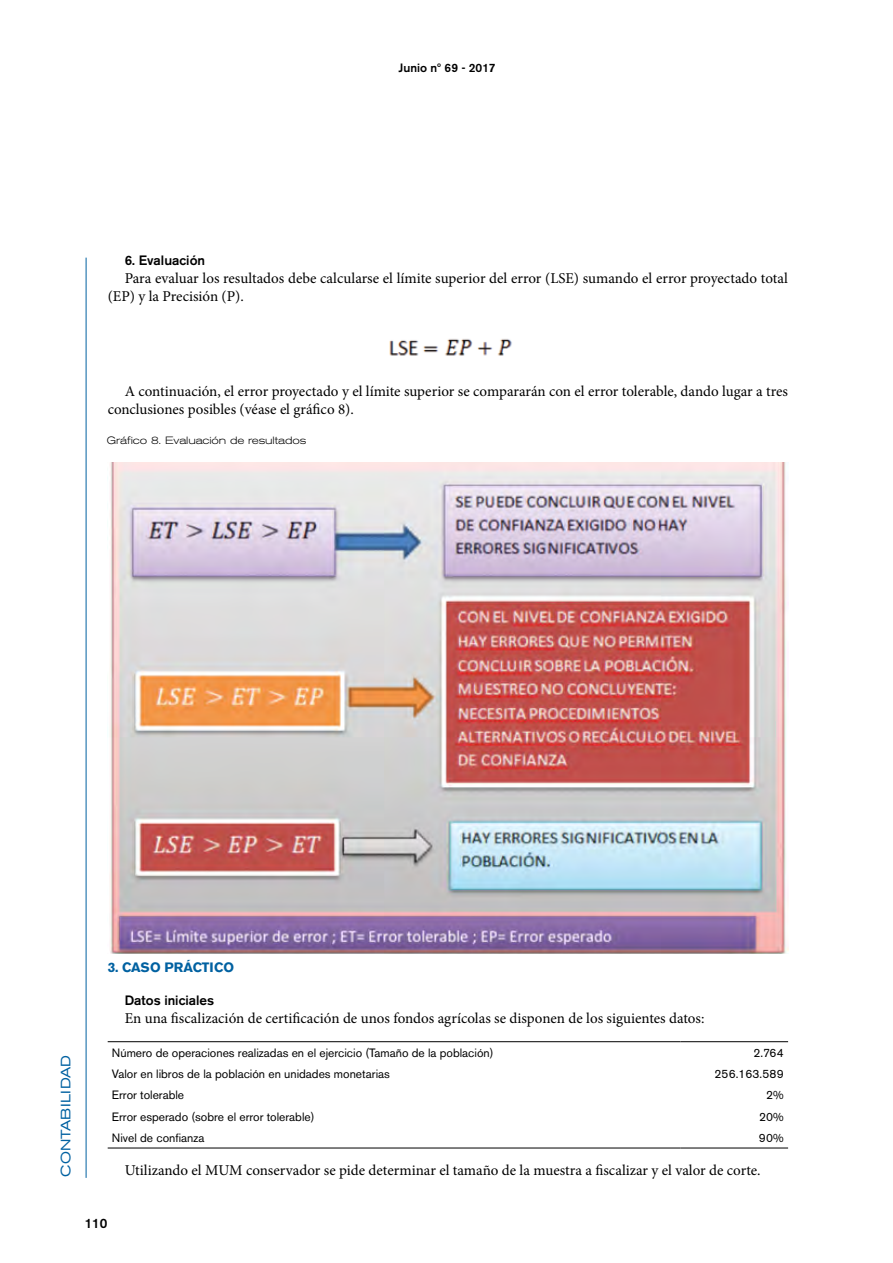
<style>
.page{position:relative;width:893px;height:1263px;background:#fff}
.page>*{position:absolute;margin:0;border:0;box-sizing:border-box;transform-origin:0 0}
.t1{font:15px/18px "Minion Pro";color:#000}
.t2{font:500 13.5px "Akzidenz Grotesk BE";color:#000}
.t3{font:700 13.5px "Akzidenz Grotesk BE";color:#0061a1}
.t4{font:expanded 13.5px "Akzidenz Grotesk BE";letter-spacing:.015em;color:#0061a1}
.t5{font:12px "Akzidenz Grotesk BE";color:#000}
.t6{font:500 12px "Akzidenz Grotesk BE";color:#000}
.t7{font:300 expanded 10.5px "Akzidenz Grotesk BE";letter-spacing:-.01em;color:#000}
</style>
<div class="page">
<hr style="left:86px;top:258px;width:1px;height:920px;background:#0061a1">
<img style="left:389px;top:339px;width:123px;height:17px">
<img style="left:110px;top:462px;width:678px;height:491px">
<hr style="left:108px;top:1041px;width:573px;height:1px;background:#000">
<hr style="left:681px;top:1041px;width:107px;height:1px;background:#000">
<hr style="left:108px;top:1148px;width:573px;height:1px;background:#000">
<hr style="left:681px;top:1148px;width:107px;height:1px;background:#000">
<p class="t6" style="left:399px;top:61px;width:98px">Junio nº 69 - 2017</p>
<p class="t2" style="left:125px;top:252px;width:82px">6. Evaluación</p>
<p class="t1" style="left:108px;top:269px;width:682px;text-indent:17px">Para evaluar los resultados debe calcularse el límite superior del error (LSE) sumando el error proyectado total (EP) y la Precisión (P).</p>
<p class="t1" style="left:108px;top:382px;width:682px;text-indent:17px">A continuación, el error proyectado y el límite superior se compararán con el error tolerable, dando lugar a tres conclusiones posibles (véase el gráfico 8).</p>
<p class="t7" style="left:107px;top:434px;width:201px">Gráfico 8. Evaluación de resultados</p>
<p class="t4" style="left:58px;top:1177px;width:124px;rotate:-90deg">CONTABILIDAD</p>
<p class="t3" style="left:108px;top:959px;width:128px">3. CASO PRÁCTICO</p>
<p class="t2" style="left:125px;top:992px;width:91px">Datos iniciales</p>
<p class="t1" style="left:125px;top:1009px;width:581px">En una fiscalización de certificación de unos fondos agrícolas se disponen de los siguientes datos:</p>
<p class="t5" style="left:112px;top:1045px;width:383px">Número de operaciones realizadas en el ejercicio (Tamaño de la población)</p>
<p class="t5" style="left:753px;top:1045px;width:32px">2.764</p>
<p class="t5" style="left:112px;top:1067px;width:280px">Valor en libros de la población en unidades monetarias</p>
<p class="t5" style="left:715px;top:1067px;width:71px">256.163.589</p>
<p class="t5" style="left:112px;top:1088px;width:74px">Error tolerable</p>
<p class="t5" style="left:766px;top:1088px;width:19px">2%</p>
<p class="t5" style="left:112px;top:1109px;width:204px">Error esperado (sobre el error tolerable)</p>
<p class="t5" style="left:759px;top:1109px;width:26px">20%</p>
<p class="t5" style="left:112px;top:1130px;width:94px">Nivel de confianza</p>
<p class="t5" style="left:759px;top:1130px;width:26px">90%</p>
<p class="t1" style="left:125px;top:1162px;width:637px">Utilizando el MUM conservador se pide determinar el tamaño de la muestra a fiscalizar y el valor de corte.</p>
<p class="t2" style="left:85px;top:1215px;width:24px">110</p>
</div>
